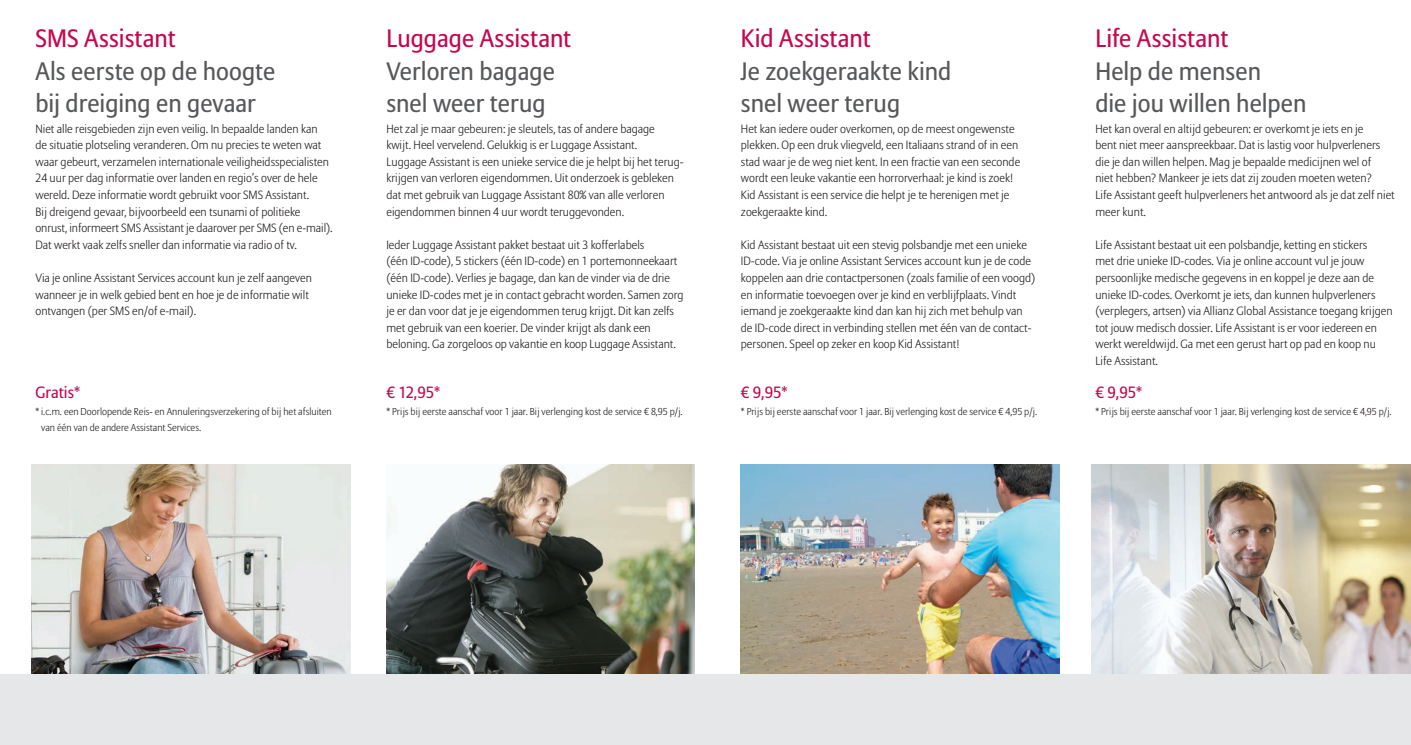
<style>
.page{position:relative;width:1411px;height:745px;background:#fff}
.page>*{position:absolute;margin:0;border:0;box-sizing:border-box;transform-origin:0 0}
.t1{font:25px/31.2px "Allianz Sans";color:#57585a}
.t2{font:25px "Allianz Sans";color:#c50750}
.t3{font:16.25px "Allianz Sans";letter-spacing:-.005em;color:#c50750}
.t4{font:300 11.88px/16.6px "Allianz Sans";color:#231f20}
.t5{font:300 10px/16.5px "Allianz Sans";color:#231f20}
</style>
<div class="page">
<img style="left:386px;top:464px;width:308px;height:209px">
<img style="left:740px;top:464px;width:319px;height:209px">
<img style="left:1091px;top:464px;width:319px;height:209px">
<img style="left:31px;top:464px;width:319px;height:209px">
<div style="left:0;top:673px;width:1410px;height:71px;background:#e6e7e9"></div>
<h1 class="t2" style="left:35px;top:23px;width:142px">SMS Assistant</h1>
<h1 class="t1" style="left:35px;top:56px;width:241px">Als eerste op de hoogte bij dreiging en gevaar</h1>
<p class="t4" style="left:35px;top:120px;width:299px">Niet alle reisgebieden zijn even veilig. In bepaalde landen kan<br>de situatie plotseling veranderen. Om nu precies te weten wat waar gebeurt, verzamelen internationale veiligheidsspecialisten 24 uur per dag informatie over landen en regio’s over de hele wereld. Deze informatie wordt gebruikt voor SMS Assistant.<br>Bij dreigend gevaar, bijvoorbeeld een tsunami of politieke onrust, informeert SMS Assistant je daarover per SMS (en e-mail).<br>Dat werkt vaak zelfs sneller dan informatie via radio of tv.</p>
<p class="t4" style="left:35px;top:269px;width:278px">Via je online Assistant Services account kun je zelf aangeven wanneer je in welk gebied bent en hoe je de informatie wilt ontvangen (per SMS en/of e-mail).</p>
<h2 class="t3" style="left:35px;top:382px;width:46px">Gratis*</h2>
<p class="t5" style="left:41px;top:402px;width:292px;text-indent:-6px">* i.c.m. een Doorlopende Reis- en Annuleringsverzekering of bij het afsluiten van één van de andere Assistant Services.</p>
<h1 class="t2" style="left:386px;top:23px;width:186px">Luggage Assistant</h1>
<h1 class="t1" style="left:386px;top:56px;width:170px">Verloren bagage snel weer terug</h1>
<p class="t4" style="left:386px;top:120px;width:299px">Het zal je maar gebeuren: je sleutels, tas of andere bagage<br>kwijt. Heel vervelend. Gelukkig is er Luggage Assistant.<br>Luggage Assistant is een unieke service die je helpt bij het terug&shy;krijgen van verloren eigendommen. Uit onderzoek is gebleken dat met gebruik van Luggage Assistant 80% van alle verloren eigendommen binnen 4 uur wordt teruggevonden.</p>
<p class="t4" style="left:386px;top:236px;width:298px">Ieder Luggage Assistant pakket bestaat uit 3 kofferlabels<br>(één ID-code), 5 stickers (één ID-code) en 1 portemonneekaart (één ID-code). Verlies je bagage, dan kan de vinder via de drie unieke ID-codes met je in contact gebracht worden. Samen zorg je er dan voor dat je je eigendommen terug krijgt. Dit kan zelfs met gebruik van een koerier. De vinder krijgt als dank een beloning. Ga zorgeloos op vakantie en koop Luggage Assistant.</p>
<h2 class="t3" style="left:386px;top:382px;width:55px">€ 12,95*</h2>
<p class="t5" style="left:386px;top:402px;width:298px">* Prijs bij eerste aanschaf voor 1 jaar. Bij verlenging kost de service € 8,95 p/j.</p>
<h1 class="t2" style="left:741px;top:23px;width:131px">Kid Assistant</h1>
<h1 class="t1" style="left:741px;top:56px;width:212px">Je zoekgeraakte kind snel weer terug</h1>
<p class="t4" style="left:741px;top:120px;width:281px">Het kan iedere ouder overkomen, op de meest ongewenste plekken. Op een druk vliegveld, een Italiaans strand of in een stad waar je de weg niet kent. In een fractie van een seconde wordt een leuke vakantie een horrorverhaal: je kind is zoek!<br>Kid Assistant is een service die helpt je te herenigen met je zoekgeraakte kind.</p>
<p class="t4" style="left:741px;top:236px;width:296px">Kid Assistant bestaat uit een stevig polsbandje met een unieke ID-code. Via je online Assistant Services account kun je de code koppelen aan drie contactpersonen (zoals familie of een voogd) en informatie toevoegen over je kind en verblijfplaats. Vindt iemand je zoekgeraakte kind dan kan hij zich met behulp van de ID-code direct in verbinding stellen met één van de contact&shy;personen. Speel op zeker en koop Kid Assistant!</p>
<h2 class="t3" style="left:741px;top:382px;width:48px">€ 9,95*</h2>
<p class="t5" style="left:741px;top:402px;width:298px">* Prijs bij eerste aanschaf voor 1 jaar. Bij verlenging kost de service € 4,95 p/j.</p>
<h1 class="t2" style="left:1095px;top:23px;width:134px">Life Assistant</h1>
<h1 class="t1" style="left:1095px;top:56px;width:212px">Help de mensen<br>die jou willen helpen</h1>
<p class="t4" style="left:1095px;top:120px;width:301px">Het kan overal en altijd gebeuren: er overkomt je iets en je<br>bent niet meer aanspreekbaar. Dat is lastig voor hulpverleners die je dan willen helpen. Mag je bepaalde medicijnen wel of<br>niet hebben? Mankeer je iets dat zij zouden moeten weten?<br>Life Assistant geeft hulpverleners het antwoord als je dat zelf niet meer kunt.</p>
<p class="t4" style="left:1095px;top:236px;width:299px">Life Assistant bestaat uit een polsbandje, ketting en stickers<br>met drie unieke ID-codes. Via je online account vul je jouw persoonlijke medische gegevens in en koppel je deze aan de unieke ID-codes. Overkomt je iets, dan kunnen hulpverleners (verplegers, artsen) via Allianz Global Assistance toegang krijgen tot jouw medisch dossier. Life Assistant is er voor iedereen en werkt wereldwijd. Ga met een gerust hart op pad en koop nu Life Assistant.</p>
<h2 class="t3" style="left:1095px;top:382px;width:48px">€ 9,95*</h2>
<p class="t5" style="left:1095px;top:402px;width:298px">* Prijs bij eerste aanschaf voor 1 jaar. Bij verlenging kost de service € 4,95 p/j.</p>
</div>
